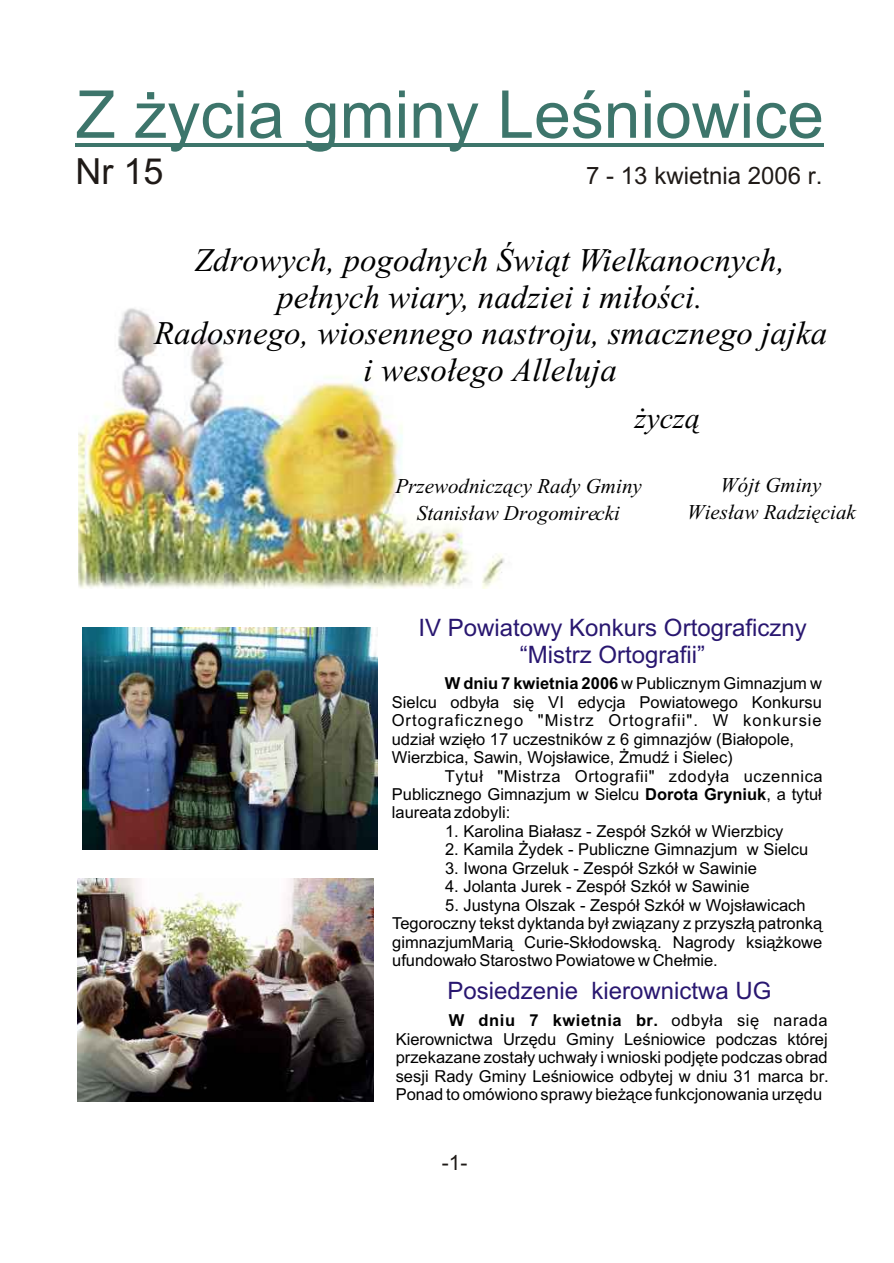
<style>
.page{position:relative;width:894px;height:1263px;background:#fff}
.page>*{position:absolute;margin:0;border:0;box-sizing:border-box;transform-origin:0 0}
.t1{font:66px "Arial CE";color:#3d756b}
.t2{font:36px "Arial CE";color:#1f1a17}
.t3{font:italic 33px/36.6px "Times New Roman CE";color:#000;text-align:center}
.t4{font:italic 30px "Times New Roman CE";color:#000}
.t5{font:24px/26.8px "Arial CE";color:#291770;text-align:center}
.t6{font:24px "Arial CE";color:#1f1a17}
.t7{font:italic 21px/27px "Times New Roman CE";color:#000;text-align:center}
.t8{font:21px "Arial CE";color:#1f1a17}
.t9{font:16.5px/18.5px "Arial CE";color:#000}
.s1{font-weight:700}
</style>
<div class="page">
<img style="left:78px;top:308px;width:427px;height:281px">
<hr style="left:76px;top:144px;width:748px;height:3px;background:#3d756b">
<img style="left:78px;top:879px;width:296px;height:222px">
<img style="left:83px;top:628px;width:295px;height:221px">
<h1 class="t1" style="left:76px;top:90px;width:750px">Z ¿ycia gminy Leœniowice</h1>
<h2 class="t2" style="left:76px;top:158px;width:90px">Nr 15</h2>
<h3 class="t6" style="left:586px;top:167px;width:238px">7 - 13 kwietnia 2006 r.</h3>
<h3 class="t3" style="left:154px;top:245px;width:675px">Zdrowych, pogodnych Œwi¹t Wielkanocnych, pe³nych wiary, nadziei i mi³oœci.<br>Radosnego, wiosennego nastroju, smacznego jajka i weso³ego Alleluja</h3>
<h3 class="t4" style="left:635px;top:407px;width:67px">¿ycz¹</h3>
<p class="t7" style="left:395px;top:475px;width:248px">Przewodnicz¹cy Rady Gminy<br>Stanis³aw Drogomirecki</p>
<p class="t7" style="left:687px;top:474px;width:170px">Wójt Gminy<br>Wies³aw Radziêciak</p>
<h3 class="t5" style="left:418px;top:616px;width:390px">IV Powiatowy Konkurs Ortograficzny “Mistrz Ortografii”</h3>
<p class="t9" style="left:392px;top:676px;width:432px;text-indent:53px"><span class="s1">W dniu 7 kwietnia 2006</span> w Publicznym Gimnazjum w Sielcu odby³a siê VI edycja Powiatowego Konkursu Ortograficznego "Mistrz Ortografii". W konkursie udzia³ wziê³o 17 uczestników z 6 gimnazjów (Bia³opole, Wierzbica, Sawin, Wojs³awice, ¯mudŸ i Sielec)</p>
<p class="t9" style="left:392px;top:768px;width:432px;text-align:justify;text-indent:53px">Tytu³ "Mistrza Ortografii" zdody³a uczennica Publicznego Gimnazjum w Sielcu <span class="s1">Dorota Gryniuk</span>, a tytu³ laureata zdobyli:</p>
<p class="t9" style="left:445px;top:823px;width:340px">1. Karolina Bia³asz - Zespó³ Szkó³ w Wierzbicy</p>
<p class="t9" style="left:445px;top:842px;width:365px">2. Kamila ¯ydek - Publiczne Gimnazjum w Sielcu</p>
<p class="t9" style="left:445px;top:860px;width:313px">3. Iwona Grzeluk - Zespó³ Szkó³ w Sawinie</p>
<p class="t9" style="left:445px;top:879px;width:306px">4. Jolanta Jurek - Zespó³ Szkó³ w Sawinie</p>
<p class="t9" style="left:392px;top:897px;width:432px;text-indent:53px">5. Justyna Olszak - Zespó³ Szkó³ w Wojs³awicach Tegoroczny tekst dyktanda by³ zwi¹zany z przysz³¹ patronk¹ gimnazjumMari¹ Curie-Sk³odowsk¹. Nagrody ksi¹¿kowe ufundowa³o Starostwo Powiatowe w Che³mie.</p>
<h3 class="t5" style="left:447px;top:979px;width:326px">Posiedzenie kierownictwa UG</h3>
<p class="t9" style="left:396px;top:1013px;width:435px;text-align:justify;text-indent:53px"><span class="s1">W dniu 7 kwietnia br.</span> odby³a siê narada Kierownictwa Urzêdu Gminy Leœniowice podczas której przekazane zosta³y uchwa³y i wnioski podjête podczas obrad sesji Rady Gminy Leœniowice odbytej w dniu 31 marca br.<br>Ponad to omówiono sprawy bie¿¹ce funkcjonowania urzêdu</p>
<p class="t8" style="left:442px;top:1155px;width:27px">-1-</p>
</div>
